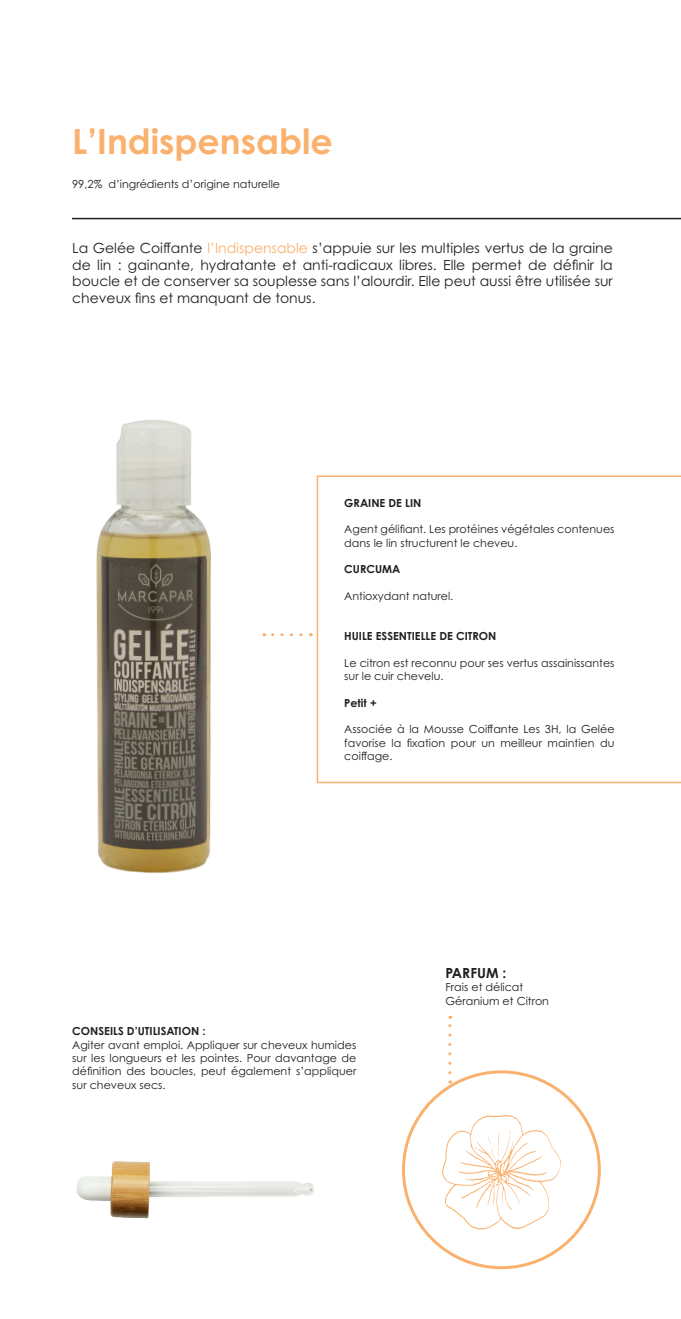
<style>
.page{position:relative;width:681px;height:1319px;background:#fff}
.page>*{position:absolute;margin:0;border:0;box-sizing:border-box;transform-origin:0 0}
.t1{font:700 34.8px "Century Gothic Pro";color:#fab16e}
.t2{font:13.95px/16.8px "Century Gothic Pro";color:#231f20;text-align:justify}
.t3{font:700 13.95px "Century Gothic Pro";color:#231f20}
.t4{font:11.1px/13.4px "Century Gothic Pro";color:#231f20}
.t5{font:700 11.1px "Century Gothic Pro";color:#231f20}
.s1{color:#fab16e}
</style>
<div class="page">
<hr style="left:72px;top:218px;width:608px;height:1px;background:#231f20">
<svg style="left:448px;top:1015px;width:3px;height:57px"></svg>
<svg style="left:266px;top:633px;width:35px;height:3px"></svg>
<svg style="left:316px;top:475px;width:364px;height:308px"></svg>
<img style="left:96px;top:419px;width:170px;height:454px">
<img style="left:76px;top:1161px;width:238px;height:58px">
<svg style="left:442px;top:1115px;width:118px;height:114px"></svg>
<h1 class="t1" style="left:72px;top:120px;width:262px">L’Indispensable</h1>
<p class="t4" style="left:72px;top:177px;width:209px">99,2% d’ingrédients d’origine naturelle</p>
<p class="t2" style="left:72px;top:239px;width:542px">La Gelée Coiffante <span class="s1">l’Indispensable</span> s’appuie sur les multiples vertus de la graine de lin : gainante, hydratante et anti-radicaux libres. Elle permet de définir la boucle et de conserver sa souplesse sans l’alourdir. Elle peut aussi être utilisée sur cheveux fins et manquant de tonus.</p>
<p class="t5" style="left:344px;top:495px;width:79px">GRAINE DE LIN</p>
<p class="t4" style="left:344px;top:522px;width:271px">Agent gélifiant. Les protéines végétales contenues dans le lin structurent le cheveu.</p>
<p class="t5" style="left:344px;top:562px;width:58px">CURCUMA</p>
<p class="t4" style="left:344px;top:589px;width:110px">Antioxydant naturel.</p>
<p class="t5" style="left:344px;top:629px;width:154px">HUILE ESSENTIELLE DE CITRON</p>
<p class="t4" style="left:344px;top:655px;width:271px">Le citron est reconnu pour ses vertus assainissantes sur le cuir chevelu.</p>
<p class="t5" style="left:344px;top:695px;width:34px">Petit +</p>
<p class="t4" style="left:344px;top:722px;width:271px;text-align:justify">Associée à la Mousse Coiffante Les 3H, la Gelée favorise la fixation pour un meilleur maintien du coiffage.</p>
<p class="t5" style="left:72px;top:1024px;width:135px">CONSEILS D’UTILISATION :</p>
<p class="t4" style="left:72px;top:1037px;width:285px;text-align:justify">Agiter avant emploi. Appliquer sur cheveux humides sur les longueurs et les pointes. Pour davantage de définition des boucles, peut également s’appliquer sur cheveux secs.</p>
<p class="t3" style="left:445px;top:964px;width:62px">PARFUM :</p>
<p class="t4" style="left:445px;top:980px;width:105px">Frais et délicat<br>Géranium et Citron</p>
</div>
